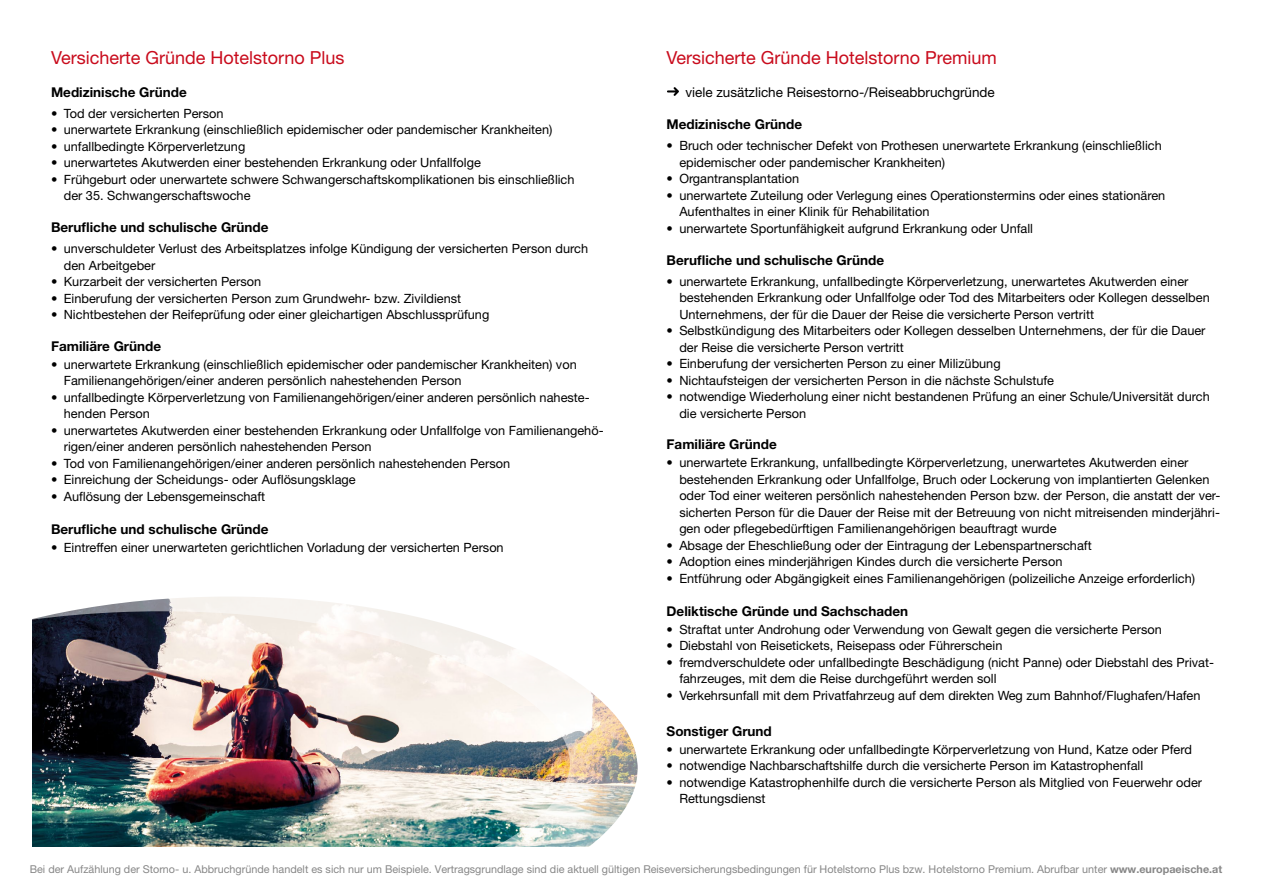
<style>
.page{position:relative;width:1263px;height:893px;background:#fff}
.page>*{position:absolute;margin:0;border:0;box-sizing:border-box;transform-origin:0 0}
.t1{font:18px "Helvetica Neue LT Std";color:#c90b1c}
.t2{font:700 13.5px "Helvetica Neue LT Std";color:#000}
.t3{font:13.5px "Helvetica Neue LT Std";color:#000}
.t4{font:12.75px/16.5px "Helvetica Neue LT Std";color:#000}
.t5{font:10.8px "Helvetica Neue LT Std";color:#878787}
.s1{font-weight:700}
</style>
<div class="page">
<img style="left:32px;top:597px;width:606px;height:250px">
<div style="left:549px;top:584px;width:99px;height:62px;background:#fff"></div>
<svg style="left:667px;top:87px;width:12px;height:9px"></svg>
<h1 class="t1" style="left:51px;top:47px;width:295px">Versicherte Gründe Hotelstorno Plus</h1>
<h1 class="t1" style="left:666px;top:47px;width:332px">Versicherte Gründe Hotelstorno Premium</h1>
<p class="t2" style="left:51px;top:84px;width:137px">Medizinische Gründe</p>
<p class="t4" style="left:51px;top:105px;width:174px">• Tod der versicherten Person</p>
<p class="t4" style="left:51px;top:121px;width:503px">• unerwartete Erkrankung (einschließlich epidemischer oder pandemischer Krankheiten)</p>
<p class="t4" style="left:51px;top:138px;width:196px">• unfallbedingte Körperverletzung</p>
<p class="t4" style="left:51px;top:154px;width:431px">• unerwartetes Akutwerden einer bestehenden Erkrankung oder Unfallfolge</p>
<p class="t4" style="left:64px;top:171px;width:512px;text-indent:-13px">• Frühgeburt oder unerwartete schwere Schwangerschaftskomplikationen bis einschließlich der 35. Schwangerschaftswoche</p>
<p class="t2" style="left:51px;top:219px;width:219px">Berufliche und schulische Gründe</p>
<p class="t4" style="left:64px;top:240px;width:526px;text-indent:-13px">• unverschuldeter Verlust des Arbeitsplatzes infolge Kündigung der versicherten Person durch den Arbeitgeber</p>
<p class="t4" style="left:51px;top:273px;width:212px">• Kurzarbeit der versicherten Person</p>
<p class="t4" style="left:51px;top:290px;width:412px">• Einberufung der versicherten Person zum Grundwehr- bzw. Zivildienst</p>
<p class="t4" style="left:51px;top:306px;width:440px">• Nichtbestehen der Reifeprüfung oder einer gleichartigen Abschlussprüfung</p>
<p class="t2" style="left:51px;top:338px;width:112px">Familiäre Gründe</p>
<p class="t4" style="left:64px;top:356px;width:514px;text-indent:-13px">• unerwartete Erkrankung (einschließlich epidemischer oder pandemischer Krankheiten) von<br>Familienangehörigen/einer anderen persönlich nahestehenden Person</p>
<p class="t4" style="left:64px;top:389px;width:527px;text-indent:-13px">• unfallbedingte Körperverletzung von Familienangehörigen/einer anderen persönlich naheste&shy;henden Person</p>
<p class="t4" style="left:64px;top:422px;width:541px;text-indent:-13px">• unerwartetes Akutwerden einer bestehenden Erkrankung oder Unfallfolge von Familienangehö&shy;rigen/einer anderen persönlich nahestehenden Person</p>
<p class="t4" style="left:51px;top:455px;width:461px">• Tod von Familienangehörigen/einer anderen persönlich nahestehenden Person</p>
<p class="t4" style="left:51px;top:471px;width:306px">• Einreichung der Scheidungs- oder Auflösungsklage</p>
<p class="t4" style="left:51px;top:488px;width:216px">• Auflösung der Lebensgemeinschaft</p>
<p class="t2" style="left:51px;top:520px;width:219px">Berufliche und schulische Gründe</p>
<p class="t4" style="left:51px;top:539px;width:454px">• Eintreffen einer unerwarteten gerichtlichen Vorladung der versicherten Person</p>
<p class="t3" style="left:685px;top:84px;width:311px">viele zusätzliche Reisestorno-/Reiseabbruchgründe</p>
<p class="t2" style="left:666px;top:116px;width:137px">Medizinische Gründe</p>
<p class="t4" style="left:679px;top:137px;width:484px;text-indent:-13px">• Bruch oder technischer Defekt von Prothesen unerwartete Erkrankung (einschließlich epidemischer oder pandemischer Krankheiten)</p>
<p class="t4" style="left:666px;top:170px;width:134px">• Organtransplantation</p>
<p class="t4" style="left:679px;top:187px;width:487px;text-indent:-13px">• unerwartete Zuteilung oder Verlegung eines Operationstermins oder eines stationären<br>Aufenthaltes in einer Klinik für Rehabilitation</p>
<p class="t4" style="left:666px;top:220px;width:368px">• unerwartete Sportunfähigkeit aufgrund Erkrankung oder Unfall</p>
<p class="t2" style="left:666px;top:251px;width:219px">Berufliche und schulische Gründe</p>
<p class="t4" style="left:679px;top:273px;width:532px;text-indent:-13px">• unerwartete Erkrankung, unfallbedingte Körperverletzung, unerwartetes Akutwerden einer bestehenden Erkrankung oder Unfallfolge oder Tod des Mitarbeiters oder Kollegen desselben<br>Unternehmens, der für die Dauer der Reise die versicherte Person vertritt</p>
<p class="t4" style="left:679px;top:322px;width:528px;text-indent:-13px">• Selbstkündigung des Mitarbeiters oder Kollegen desselben Unternehmens, der für die Dauer der Reise die versicherte Person vertritt</p>
<p class="t4" style="left:666px;top:355px;width:336px">• Einberufung der versicherten Person zu einer Milizübung</p>
<p class="t4" style="left:666px;top:372px;width:389px">• Nichtaufsteigen der versicherten Person in die nächste Schulstufe</p>
<p class="t4" style="left:679px;top:388px;width:532px;text-indent:-13px">• notwendige Wiederholung einer nicht bestandenen Prüfung an einer Schule/Universität durch die versicherte Person</p>
<p class="t2" style="left:666px;top:436px;width:112px">Familiäre Gründe</p>
<p class="t4" style="left:679px;top:454px;width:542px;text-indent:-13px">• unerwartete Erkrankung, unfallbedingte Körperverletzung, unerwartetes Akutwerden einer bestehenden Erkrankung oder Unfallfolge, Bruch oder Lockerung von implantierten Gelenken oder Tod einer weiteren persönlich nahestehenden Person bzw. der Person, die anstatt der ver&shy;sicherten Person für die Dauer der Reise mit der Betreuung von nicht mitreisenden minderjähri&shy;gen oder pflegebedürftigen Familienangehörigen beauftragt wurde</p>
<p class="t4" style="left:666px;top:537px;width:427px">• Absage der Eheschließung oder der Eintragung der Lebenspartnerschaft</p>
<p class="t4" style="left:666px;top:553px;width:397px">• Adoption eines minderjährigen Kindes durch die versicherte Person</p>
<p class="t4" style="left:666px;top:570px;width:530px">• Entführung oder Abgängigkeit eines Familienangehörigen (polizeiliche Anzeige erforderlich)</p>
<p class="t2" style="left:666px;top:602px;width:243px">Deliktische Gründe und Sachschaden</p>
<p class="t4" style="left:666px;top:621px;width:497px">• Straftat unter Androhung oder Verwendung von Gewalt gegen die versicherte Person</p>
<p class="t4" style="left:666px;top:637px;width:337px">• Diebstahl von Reisetickets, Reisepass oder Führerschein</p>
<p class="t4" style="left:679px;top:654px;width:536px;text-indent:-13px">• fremdverschuldete oder unfallbedingte Beschädigung (nicht Panne) oder Diebstahl des Privat&shy;fahrzeuges, mit dem die Reise durchgeführt werden soll</p>
<p class="t4" style="left:666px;top:687px;width:535px">• Verkehrsunfall mit dem Privatfahrzeug auf dem direkten Weg zum Bahnhof/Flughafen/Hafen</p>
<p class="t2" style="left:666px;top:722px;width:107px">Sonstiger Grund</p>
<p class="t4" style="left:666px;top:741px;width:527px">• unerwartete Erkrankung oder unfallbedingte Körperverletzung von Hund, Katze oder Pferd</p>
<p class="t4" style="left:666px;top:757px;width:478px">• notwendige Nachbarschaftshilfe durch die versicherte Person im Katastrophenfall</p>
<p class="t4" style="left:679px;top:774px;width:524px;text-indent:-13px">• notwendige Katastrophenhilfe durch die versicherte Person als Mitglied von Feuerwehr oder<br>Rettungsdienst</p>
<p class="t5" style="left:30px;top:863px;width:1194px">Bei der Aufzählung der Storno- u. Abbruchgründe handelt es sich nur um Beispiele. Vertragsgrundlage sind die aktuell gültigen Reiseversicherungsbedingungen für Hotelstorno Plus bzw. Hotelstorno Premium. Abrufbar unter <span class="s1">www.europaeische.at</span></p>
</div>
